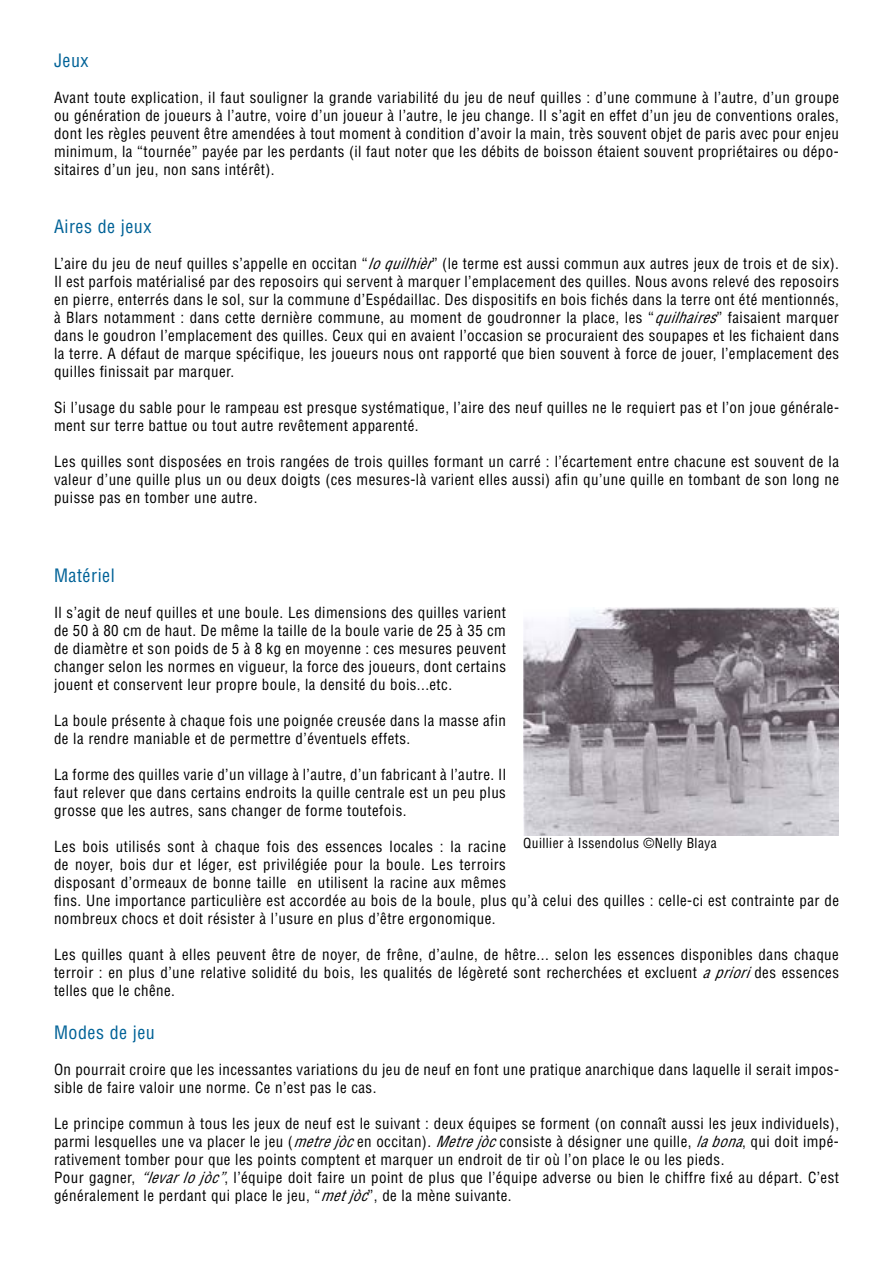
<style>
.page{position:relative;width:893px;height:1263px;background:#fff}
.page>*{position:absolute;margin:0;border:0;box-sizing:border-box;transform-origin:0 0}
.t1{font:condensed 18px "Helvetica LT Std";letter-spacing:.03em;color:#006297}
.t2{font:condensed 15px/18px "Helvetica LT Std";letter-spacing:.03em;color:#000;text-align:justify}
.t3{font:condensed 13.5px "Helvetica LT Std";letter-spacing:.03em;color:#000}
.s1{font-style:italic}
</style>
<div class="page">
<img style="left:523px;top:607px;width:316px;height:229px">
<p class="t1" style="left:54px;top:49px;width:36px">Jeux</p>
<p class="t2" style="left:54px;top:88px;width:787px">Avant toute explication, il faut souligner la grande variabilité du jeu de neuf quilles : d’une commune à l’autre, d’un groupe ou génération de joueurs à l’autre, voire d’un joueur à l’autre, le jeu change. Il s’agit en effet d’un jeu de conventions orales, dont les règles peuvent être amendées à tout moment à condition d’avoir la main, très souvent objet de paris avec pour enjeu minimum, la “tournée” payée par les perdants (il faut noter que les débits de boisson étaient souvent propriétaires ou dépo&shy;sitaires d’un jeu, non sans intérêt).</p>
<p class="t1" style="left:54px;top:215px;width:99px">Aires de jeux</p>
<p class="t2" style="left:54px;top:254px;width:787px">L’aire du jeu de neuf quilles s’appelle en occitan “<span class="s1">loquilhièr</span>” (le terme est aussi commun aux autres jeux de trois et de six).<br>Il est parfois matérialisé par des reposoirs qui servent à marquer l’emplacement des quilles. Nous avons relevé des reposoirs en pierre, enterrés dans le sol, sur la commune d’Espédaillac. Des dispositifs en bois fichés dans la terre ont été mentionnés, à Blars notamment : dans cette dernière commune, au moment de goudronner la place, les “<span class="s1">quilhaires</span>” faisaient marquer dans le goudron l’emplacement des quilles. Ceux qui en avaient l’occasion se procuraient des soupapes et les fichaient dans la terre. A défaut de marque spécifique, les joueurs nous ont rapporté que bien souvent à force de jouer, l’emplacement des quilles finissait par marquer.</p>
<p class="t2" style="left:54px;top:398px;width:786px">Si l’usage du sable pour le rampeau est presque systématique, l’aire des neuf quilles ne le requiert pas et l’on joue générale&shy;ment sur terre battue ou tout autre revêtement apparenté.</p>
<p class="t2" style="left:54px;top:452px;width:786px">Les quilles sont disposées en trois rangées de trois quilles formant un carré : l’écartement entre chacune est souvent de la valeur d’une quille plus un ou deux doigts (ces mesures-là varient elles aussi) afin qu’une quille en tombant de son long ne puisse pas en tomber une autre.</p>
<p class="t1" style="left:54px;top:564px;width:62px">Matériel</p>
<p class="t2" style="left:54px;top:603px;width:453px">Il s’agit de neuf quilles et une boule. Les dimensions des quilles varient de 50 à 80 cm de haut. De même la taille de la boule varie de 25 à 35 cm de diamètre et son poids de 5 à 8 kg en moyenne : ces mesures peuvent changer selon les normes en vigueur, la force des joueurs, dont certains jouent et conservent leur propre boule, la densité du bois...etc.</p>
<p class="t2" style="left:54px;top:711px;width:454px">La boule présente à chaque fois une poignée creusée dans la masse afin de la rendre maniable et de permettre d’éventuels effets.</p>
<p class="t2" style="left:54px;top:765px;width:453px">La forme des quilles varie d’un village à l’autre, d’un fabricant à l’autre. Il faut relever que dans certains endroits la quille centrale est un peu plus grosse que les autres, sans changer de forme toutefois.</p>
<p class="t2" style="left:54px;top:837px;width:786px;text-align:left">Les bois utilisés sont à chaque fois des essences locales : la racine<br>de noyer, bois dur et léger, est privilégiée pour la boule. Les terroirs<br>disposant d’ormeaux de bonne taille en utilisent la racine aux mêmes<br>fins. Une importance particulière est accordée au bois de la boule, plus qu’à celui des quilles : celle-ci est contrainte par de nombreux chocs et doit résister à l’usure en plus d’être ergonomique.</p>
<p class="t2" style="left:54px;top:945px;width:786px">Les quilles quant à elles peuvent être de noyer, de frêne, d’aulne, de hêtre... selon les essences disponibles dans chaque terroir : en plus d’une relative solidité du bois, les qualités de légèreté sont recherchées et excluent <span class="s1">apriori</span>des essences telles que le chêne.</p>
<p class="t1" style="left:54px;top:1021px;width:102px">Modes de jeu</p>
<p class="t2" style="left:54px;top:1060px;width:786px">On pourrait croire que les incessantes variations du jeu de neuf en font une pratique anarchique dans laquelle il serait impos&shy;sible de faire valoir une norme. Ce n’est pas le cas.</p>
<p class="t2" style="left:54px;top:1114px;width:787px;text-align:left">Le principe commun à tous les jeux de neuf est le suivant : deux équipes se forment (on connaît aussi les jeux individuels), parmi lesquelles une va placer le jeu (<span class="s1">metrejòc</span>en occitan). <span class="s1">Metrejòc</span>consiste à désigner une quille, <span class="s1">labona</span>, qui doit impé&shy;rativement tomber pour que les points comptent et marquer un endroit de tir où l’on place le ou les pieds.<br>Pour gagner, <span class="s1">“levarlojòc”</span>, l’équipe doit faire un point de plus que l’équipe adverse ou bien le chiffre fixé au départ. C’est généralement le perdant qui place le jeu, “<span class="s1">metjòc</span>”, de la mène suivante.</p>
<p class="t3" style="left:523px;top:835px;width:195px">Quillier à Issendolus ©Nelly Blaya</p>
</div>
